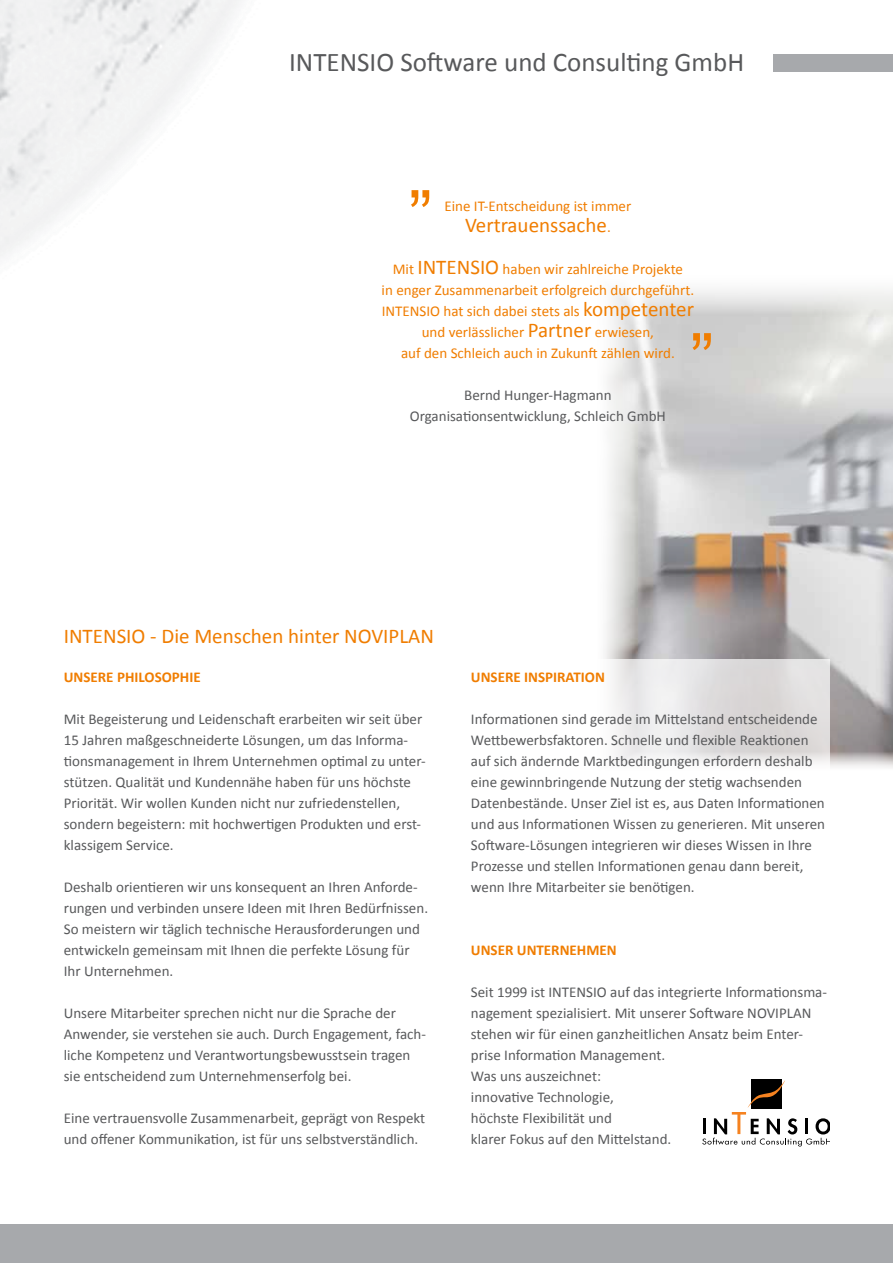
<style>
.page{position:relative;width:893px;height:1263px;background:#fff}
.page>*{position:absolute;margin:0;border:0;box-sizing:border-box;transform-origin:0 0}
.t1{font:72px "Arial";color:#f07d00}
.t2{font:27px "Calibri";color:#58595b}
.t3{font:21px "Calibri";color:#f07d00}
.t4{font:15px/21px "Calibri";color:#58595b}
.t5{font:15px/21px "Calibri";color:#f07d00;text-align:center}
.t6{font:700 15px "Calibri";color:#f07d00}
.s1{font-size:15px}
.s2{font-size:21px}
</style>
<div class="page">
<div style="left:0;top:1225px;width:893px;height:38px;background:#a7a9ac"></div>
<div style="left:774px;top:54px;width:119px;height:17px;background:#a7a9ac"></div>
<div style="left:751px;top:1078px;width:31px;height:30px;background:#000"></div>
<svg style="left:702px;top:1080px;width:128px;height:66px"></svg>
<img style="left:605px;top:290px;width:288px;height:478px">
<svg style="left:605px;top:659px;width:225px;height:109px"></svg>
<h2 class="t2" style="left:289px;top:45px;width:456px">INTENSIO Software und Consulting GmbH</h2>
<h1 class="t1" style="left:408px;top:125px;width:25px">„</h1>
<p class="t5" style="left:444px;top:195px;width:188px">Eine IT-Entscheidung ist immer</p>
<h3 class="t3" style="left:465px;top:211px;width:147px">Vertrauenssache<span class="s1">.</span></h3>
<p class="t5" style="left:382px;top:258px;width:314px">Mit <span class="s2">INTENSIO</span> haben wir zahlreiche Projekte<br>in enger Zusammenarbeit erfolgreich durchgeführt.<br>INTENSIO hat sich dabei stets als <span class="s2">kompetenter </span>und verlässlicher <span class="s2">Partner</span> erwiesen,<br>auf den Schleich auch in Zukunft zählen wird.</p>
<p class="t4" style="left:410px;top:384px;width:258px;text-align:center">Bernd Hunger-Hagmann<br>Organisationsentwicklung, Schleich GmbH</p>
<h1 class="t1" style="left:690px;top:268px;width:25px">„</h1>
<h3 class="t3" style="left:64px;top:623px;width:372px">INTENSIO - Die Menschen hinter NOVIPLAN</h3>
<p class="t6" style="left:64px;top:667px;width:10px">UNSERE</p>
<p class="t6" style="left:117px;top:667px;width:37px">PHI LOSOPHIE</p>
<p class="t4" style="left:64px;top:708px;width:363px">Mit Begeisterung und Leidenschaft erarbeiten wir seit über 15 Jahren maßgeschneiderte Lösungen, um das Informa&shy;tionsmanagement in Ihrem Unternehmen optimal zu unter&shy;stützen. Qualität und Kundennähe haben für uns höchste Priorität. Wir wollen Kunden nicht nur zufriedenstellen, sondern begeistern: mit hochwertigen Produkten und erst&shy;klassigem Service.</p>
<p class="t4" style="left:64px;top:876px;width:366px">Deshalb orientieren wir uns konsequent an Ihren Anforde&shy;rungen und verbinden unsere Ideen mit Ihren Bedürfnissen.<br>So meistern wir täglich technische Herausforderungen und entwickeln gemeinsam mit Ihnen die perfekte Lösung für Ihr Unternehmen.</p>
<p class="t4" style="left:64px;top:1002px;width:364px">Unsere Mitarbeiter sprechen nicht nur die Sprache der Anwender, sie verstehen sie auch. Durch Engagement, fach&shy;liche Kompetenz und Verantwortungsbewusstsein tragen sie entscheidend zum Unternehmenserfolg bei.</p>
<p class="t4" style="left:64px;top:1107px;width:363px">Eine vertrauensvolle Zusammenarbeit, geprägt von Respekt und offener Kommunikation, ist für uns selbstverständlich.</p>
<p class="t6" style="left:471px;top:667px;width:10px">UNSERE</p>
<p class="t6" style="left:524px;top:667px;width:9px">INSPIRATION</p>
<p class="t4" style="left:471px;top:708px;width:356px">Informationen sind gerade im Mittelstand entscheidende Wettbewerbsfaktoren. Schnelle und flexible Reaktionen auf sich ändernde Marktbedingungen erfordern deshalb eine gewinnbringende Nutzung der stetig wachsenden Datenbestände. Unser Ziel ist es, aus Daten Informationen und aus Informationen Wissen zu generieren. Mit unseren Software-Lösungen integrieren wir dieses Wissen in Ihre Prozesse und stellen Informationen genau dann bereit, wenn Ihre Mitarbeiter sie benötigen.</p>
<p class="t6" style="left:471px;top:940px;width:10px">UNSER</p>
<p class="t6" style="left:517px;top:940px;width:10px">UNTERNEH</p>
<p class="t6" style="left:586px;top:940px;width:22px">MEN</p>
<p class="t4" style="left:471px;top:981px;width:358px">Seit 1999 ist INTENSIO auf das integrierte Informationsma&shy;nagement spezialisiert. Mit unserer Software NOVIPLAN stehen wir für einen ganzheitlichen Ansatz beim Enter&shy;prise Information Management.<br>Was uns auszeichnet:<br>innovative Technologie,<br>höchste Flexibilität und<br>klarer Fokus auf den Mittelstand.</p>
</div>
